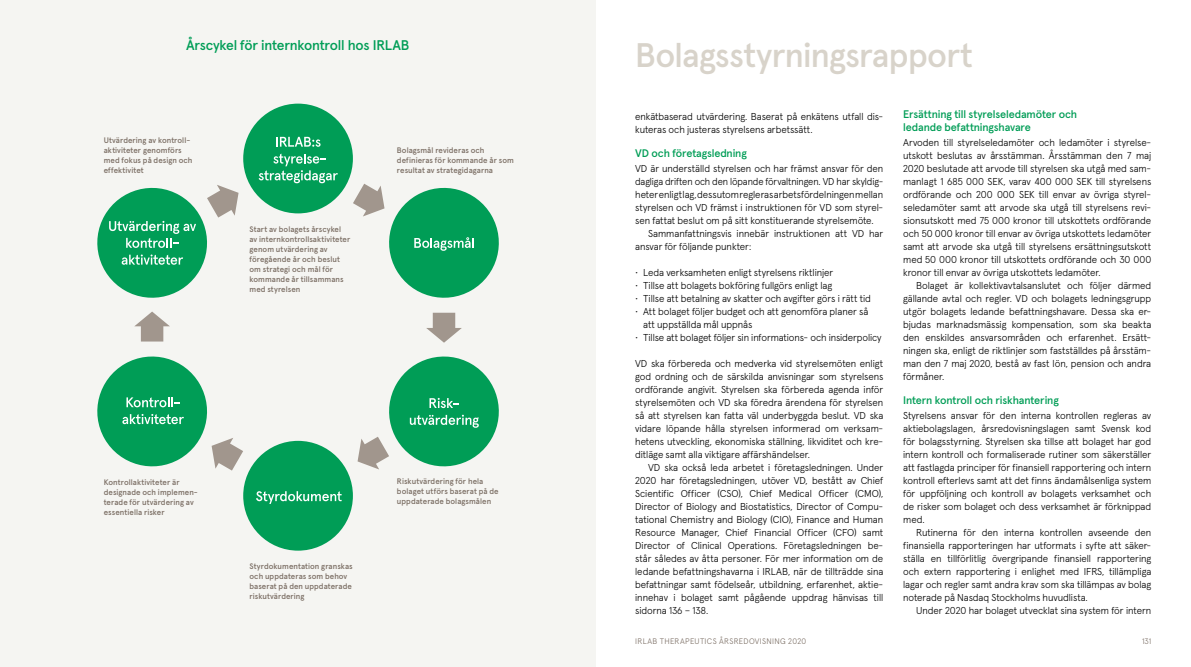
<style>
.page{position:relative;width:1191px;height:667px;background:#fff}
.page>*{position:absolute;margin:0;border:0;box-sizing:border-box;transform-origin:0 0}
.t1{font:500 34px "Apercu";letter-spacing:-.02em;color:#d8d3ca}
.t2{font:500 14px "Apercu";letter-spacing:-.015em;color:#009d56}
.t3{font:500 11px/13px "Apercu";letter-spacing:-.01em;color:#009d56}
.t4{font:300 10px/13px "Apercu";letter-spacing:-.005em;color:#000;text-align:justify}
.t5{font:500 8px/10px "Apercu";letter-spacing:.005em;color:#7b6e64}
.t6{font:300 8px "Apercu";letter-spacing:.04em;color:#7b6e64}
</style>
<div class="page">
<div style="left:0;top:0;width:595px;height:666px;background:#f5f5f2"></div>
<div style="left:243px;top:103px;width:110px;height:110px;background:#009d56;border-radius:50%"></div>
<div style="left:243px;top:440px;width:110px;height:110px;background:#009d56;border-radius:50%"></div>
<svg style="left:276px;top:137px;width:44px;height:10px"></svg>
<svg style="left:259px;top:153px;width:79px;height:30px"></svg>
<svg style="left:256px;top:491px;width:86px;height:12px"></svg>
<svg style="left:134px;top:311px;width:36px;height:30px"></svg>
<svg style="left:97px;top:356px;width:146px;height:115px"></svg>
<svg style="left:357px;top:356px;width:142px;height:114px"></svg>
<svg style="left:426px;top:312px;width:36px;height:30px"></svg>
<svg style="left:353px;top:183px;width:146px;height:115px"></svg>
<svg style="left:97px;top:185px;width:141px;height:113px"></svg>
<h2 class="t2" style="left:186px;top:34px;width:225px">Årscykel för internkontroll hos IRLAB</h2>
<p class="t5" style="left:104px;top:135px;width:90px">Utvärdering av kontroll&shy;aktiviteter genomförs med fokus på design och effektivitet</p>
<p class="t5" style="left:249px;top:223px;width:102px">Start av bolagets årscykel av internkontrollsaktiviteter genom utvärdering av föregående år och beslut om strategi och mål för kommande år tillsammans med styrelsen</p>
<p class="t5" style="left:397px;top:145px;width:118px">Bolagsmål revideras och definieras för kommande år som resultat av strategidagarna</p>
<p class="t5" style="left:104px;top:476px;width:96px">Kontrollaktiviteter är designade och implemen&shy;terade för utvärdering av essentiella risker</p>
<p class="t5" style="left:249px;top:560px;width:105px">Styrdokumentation granskas och uppdateras som behov baserat på den uppdaterade riskutvärdering</p>
<p class="t5" style="left:397px;top:475px;width:103px">Riskutvärdering för hela bolaget utförs baserat på de uppdaterade bolagsmålen</p>
<h1 class="t1" style="left:635px;top:28px;width:339px">Bolagsstyrningsrapport</h1>
<p class="t4" style="left:635px;top:109px;width:250px">enkätbaserad utvärdering. Baserat på enkätens utfall dis&shy;kuteras och justeras styrelsens arbetssätt.</p>
<p class="t3" style="left:635px;top:145px;width:113px">VD och företagsledning</p>
<p class="t4" style="left:635px;top:161px;width:250px">VD är underställd styrelsen och har främst ansvar för den</p>
<p class="t4" style="left:635px;top:174px;width:250px">dagliga driften och den löpande förvaltningen. VD har skyldig-</p>
<p class="t4" style="left:635px;top:187px;width:250px">heter enligt lag, dessutom regleras arbetsfördelningen mellan</p>
<p class="t4" style="left:635px;top:200px;width:250px">styrelsen och VD främst i instruktionen för VD som styrel-</p>
<p class="t4" style="left:635px;top:213px;width:240px">sen fattat beslut om på sitt konstituerande styrelsemöte.</p>
<p class="t4" style="left:648px;top:226px;width:237px">Sammanfattningsvis innebär instruktionen att VD har</p>
<p class="t4" style="left:635px;top:239px;width:118px">ansvar för följande punkter:</p>
<p class="t4" style="left:635px;top:265px;width:200px">• Leda verksamheten enligt styrelsens riktlinjer</p>
<p class="t4" style="left:635px;top:278px;width:198px">• Tillse att bolagets bokföring fullgörs enligt lag</p>
<p class="t4" style="left:635px;top:291px;width:237px">• Tillse att betalning av skatter och avgifter görs i rätt tid</p>
<p class="t4" style="left:643px;top:304px;width:227px;text-indent:-8px">• Att bolaget följer budget och att genomföra planer så att uppställda mål uppnås</p>
<p class="t4" style="left:635px;top:330px;width:248px">• Tillse att bolaget följer sin informations- och insiderpolicy</p>
<p class="t4" style="left:635px;top:356px;width:250px">VD ska förbereda och medverka vid styrelsemöten enligt god ordning och de särskilda anvisningar som styrelsens ordförande angivit. Styrelsen ska förbereda agenda inför styrelsemöten och VD ska föredra ärendena för styrelsen så att styrelsen kan fatta väl underbyggda beslut. VD ska vidare löpande hålla styrelsen informerad om verksam&shy;hetens utveckling, ekonomiska ställning, likviditet och kre&shy;ditläge samt alla viktigare affärshändelser.</p>
<p class="t4" style="left:635px;top:460px;width:250px;text-indent:13px">VD ska också leda arbetet i företagsledningen. Under 2020 har företagsledningen, utöver VD, bestått av Chief Scientific Officer (CSO), Chief Medical Officer (CMO), Director of Biology and Biostatistics, Director of Compu&shy;tational Chemistry and Biology (CIO), Finance and Human Resource Manager, Chief Financial Officer (CFO) samt Director of Clinical Operations. Företagsledningen be&shy;står således av åtta personer. För mer information om de ledande befattningshavarna i IRLAB, när de tillträdde sina befattningar samt födelseår, utbildning, erfarenhet, aktie&shy;innehav i bolaget samt pågående uppdrag hänvisas till sidorna 136 – 138.</p>
<p class="t3" style="left:903px;top:106px;width:175px">Ersättning till styrelseledamöter och ledande befattningshavare</p>
<p class="t4" style="left:903px;top:135px;width:250px">Arvoden till styrelseledamöter och ledamöter i styrelse&shy;utskott beslutas av årsstämman. Årsstämman den 7 maj 2020 beslutade att arvode till styrelsen ska utgå med sam&shy;manlagt 1 685 000 SEK, varav 400 000 SEK till styrelsens ordförande och 200 000 SEK till envar av övriga styrel&shy;seledamöter samt att arvode ska utgå till styrelsens revi&shy;sionsutskott med 75 000 kronor till utskottets ordförande och 50 000 kronor till envar av övriga utskottets ledamöter samt att arvode ska utgå till styrelsens ersättningsutskott med 50 000 kronor till utskottets ordförande och 30 000 kronor till envar av övriga utskottets ledamöter.</p>
<p class="t4" style="left:903px;top:278px;width:250px;text-indent:13px">Bolaget är kollektivavtalsanslutet och följer därmed gällande avtal och regler. VD och bolagets ledningsgrupp utgör bolagets ledande befattningshavare. Dessa ska er&shy;bjudas marknadsmässig kompensation, som ska beakta den enskildes ansvarsområden och erfarenhet. Ersätt&shy;ningen ska, enligt de riktlinjer som fastställdes på årsstäm&shy;man den 7 maj 2020, bestå av fast lön, pension och andra förmåner.</p>
<p class="t3" style="left:903px;top:392px;width:157px">Intern kontroll och riskhantering</p>
<p class="t4" style="left:903px;top:408px;width:250px">Styrelsens ansvar för den interna kontrollen regleras av aktiebolagslagen, årsredovisningslagen samt Svensk kod för bolagsstyrning. Styrelsen ska tillse att bolaget har god intern kontroll och formaliserade rutiner som säkerställer att fastlagda principer för finansiell rapportering och intern kontroll efterlevs samt att det finns ändamålsenliga system för uppföljning och kontroll av bolagets verksamhet och de risker som bolaget och dess verksamhet är förknippad med.</p>
<p class="t4" style="left:903px;top:525px;width:250px;text-indent:13px">Rutinerna för den interna kontrollen avseende den finansiella rapporteringen har utformats i syfte att säker&shy;ställa en tillförlitlig övergripande finansiell rapportering och extern rapportering i enlighet med IFRS, tillämpliga lagar och regler samt andra krav som ska tillämpas av bolag noterade på Nasdaq Stockholms huvudlista.</p>
<p class="t4" style="left:916px;top:603px;width:237px">Under 2020 har bolaget utvecklat sina system för intern</p>
<p class="t6" style="left:635px;top:634px;width:173px">IRLAB THERAPEUTICS ÅRSREDOVISNING 2020</p>
<p class="t6" style="left:1142px;top:634px;width:11px">131</p>
</div>
